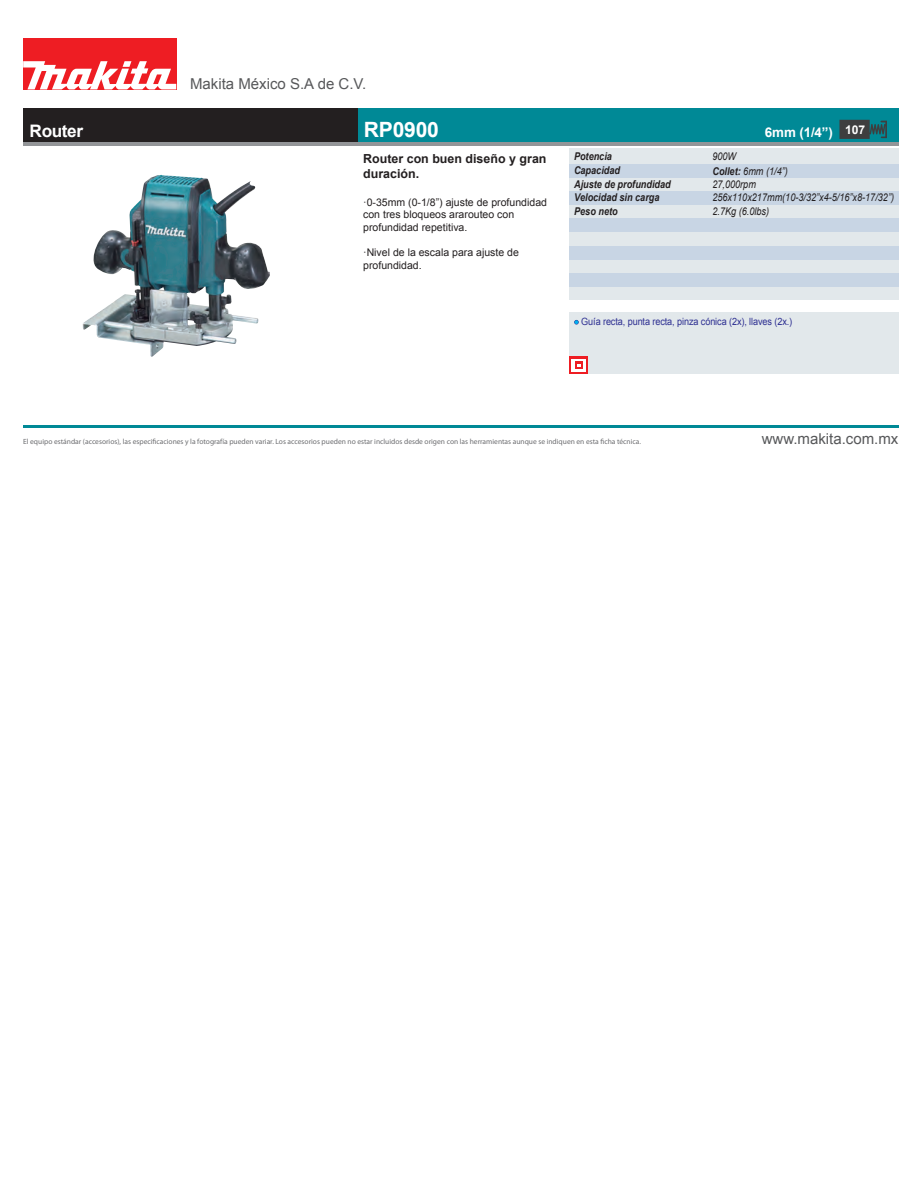
<style>
.page{position:relative;width:918px;height:1188px;background:#fff}
.page>*{position:absolute;margin:0;border:0;box-sizing:border-box;transform-origin:0 0}
.t1{font:700 21px "Arial";letter-spacing:-.01em;color:#fff}
.t2{font:700 17.25px "Arial";letter-spacing:-.025em;color:#fff}
.t3{font:15px "Arial";color:#57585a}
.t4{font:700 13.35px "Arial";color:#fff}
.t5{font:700 12.45px/15px "Arial";color:#231f20}
.t6{font:700 12.15px "Arial";color:#fff}
.t7{font:italic 10.65px/15.6px "Arial";color:#231f20;scale:.85 1}
.t8{font:italic 700 10.65px/14.1px "Arial";color:#231f20;scale:.85 1}
.t9{font:10.5px/12.6px "Arial";color:#231f20}
.t10{font:10.05px "Arial";letter-spacing:-.01em;color:#2e3092;scale:.91 1}
.t11{font:7.5px "Myriad Pro";color:#6c6d70}
.s1{font-weight:700}
</style>
<div class="page">
<div style="left:569px;top:312px;width:330px;height:62px;background:#e2e8eb"></div>
<div style="left:569px;top:148px;width:330px;height:152px;background:#e2e8eb"></div>
<div style="left:569px;top:164px;width:330px;height:13px;background:#c8d5e4"></div>
<div style="left:569px;top:191px;width:330px;height:14px;background:#c8d5e4"></div>
<div style="left:569px;top:218px;width:330px;height:14px;background:#c8d5e4"></div>
<div style="left:569px;top:246px;width:330px;height:14px;background:#c8d5e4"></div>
<div style="left:569px;top:273px;width:330px;height:14px;background:#c8d5e4"></div>
<hr style="left:23px;top:425px;width:876px;height:2px;background:#008996">
<div style="left:23px;top:38px;width:153px;height:51px;background:#ee1d23"></div>
<svg style="left:23px;top:61px;width:153px;height:28px"></svg>
<div style="left:23px;top:109px;width:872px;height:35px;background:#231f20"></div>
<div style="left:359px;top:109px;width:540px;height:35px;background:#008996"></div>
<hr style="left:23px;top:142px;width:876px;height:4px;background:#939598">
<svg style="left:574px;top:320px;width:5px;height:5px"></svg>
<svg style="left:839px;top:120px;width:48px;height:19px"></svg>
<svg style="left:569px;top:357px;width:19px;height:17px"></svg>
<div style="left:572px;top:359px;width:14px;height:13px;background:#fff"></div>
<svg style="left:575px;top:362px;width:8px;height:7px"></svg>
<img style="left:83px;top:175px;width:154px;height:182px">
<h3 class="t3" style="left:190px;top:74px;width:178px">Makita México S.A de C.V.</h3>
<h2 class="t2" style="left:30px;top:120px;width:55px">Router</h2>
<h1 class="t1" style="left:364px;top:116px;width:77px">RP0900</h1>
<h3 class="t5" style="left:363px;top:152px;width:185px">Router con buen diseño y gran duración.</h3>
<h3 class="t9" style="left:363px;top:196px;width:185px">·0-35mm (0-1/8”) ajuste de profundidad con tres bloqueos ararouteo con profundidad repetitiva.</h3>
<h3 class="t9" style="left:363px;top:246px;width:157px">·Nivel de la escala para ajuste de profundidad.</h3>
<h3 class="t8" style="left:574px;top:149px;width:115px">Potencia<br>Capacidad<br>Ajuste de profundidad</h3>
<h3 class="t8" style="left:574px;top:190px;width:102px">Velocidad sin carga</h3>
<h3 class="t4" style="left:765px;top:124px;width:70px">6mm (1/4”)</h3>
<h3 class="t7" style="left:712px;top:148px;width:90px">900W<br><span class="s1">Collet:</span> 6mm (1/4”)</h3>
<h3 class="t7" style="left:712px;top:176px;width:53px">27,000rpm</h3>
<h3 class="t6" style="left:845px;top:122px;width:22px">107</h3>
<h3 class="t7" style="left:712px;top:190px;width:215px">256x110x217mm(10-3/32”x4-5/16”x8-17/32”)</h3>
<h3 class="t8" style="left:574px;top:205px;width:53px">Peso neto</h3>
<h3 class="t7" style="left:712px;top:204px;width:68px">2.7Kg (6.0lbs)</h3>
<h3 class="t10" style="left:581px;top:315px;width:233px">Guía recta, punta recta, pinza cónica (2x), llaves (2x.)</h3>
<p class="t11" style="left:23px;top:438px;width:619px">El equipo estándar (accesorios), las especificaciones y la fotografía pueden variar. Los accesorios pueden no estar incluidos desde origen con las herramientas aunque se indiquen en esta ficha técnica.</p>
<h3 class="t3" style="left:762px;top:429px;width:138px">www.makita.com.mx</h3>
</div>
